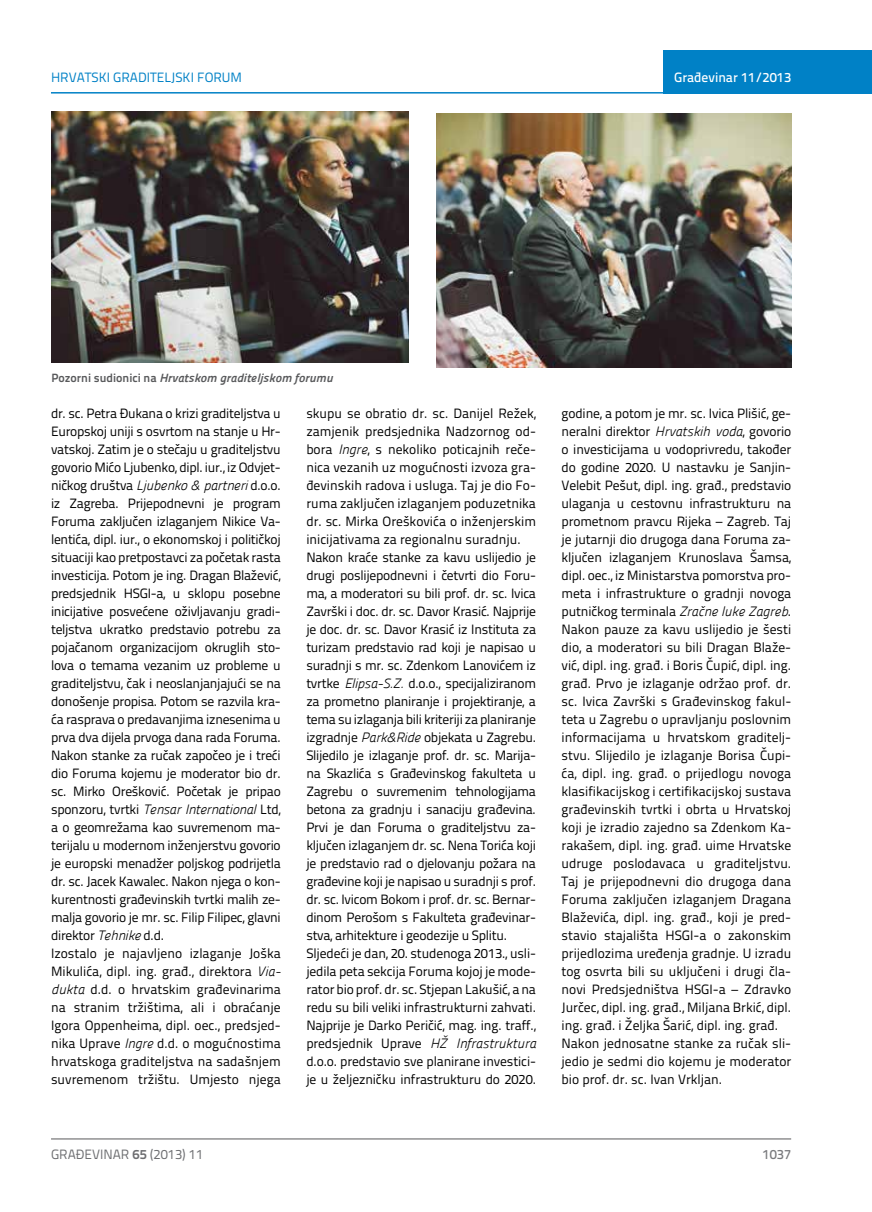
<style>
.page{position:relative;width:872px;height:1212px;background:#fff}
.page>*{position:absolute;margin:0;border:0;box-sizing:border-box;transform-origin:0 0}
.t1{font:13.5px/18px "Titillium Text 22 L";letter-spacing:-.01em;color:#000}
.t2{font:13.5px "Titillium Text 22 L";color:#0081c6}
.t3{font:13.5px "Titillium Text 22 L";color:#6d6e71}
.t4{font:500 13.5px "Titillium Text 22 L";color:#fff}
.t5{font:500 13.5px "Titillium Text 22 L";color:#797a7d}
.t6{font:italic 12px "Panefresco 800 wt";color:#58595b}
.s1{font-family:"Titillium Text 22 L";font-weight:700;font-style:normal}
.s2{font-family:"Panefresco 250 wt";font-style:italic}
.s3{font-weight:700}
</style>
<div class="page">
<hr style="left:51px;top:1139px;width:740px;height:1px;background:#58595b">
<div style="left:663px;top:50px;width:209px;height:44px;background:#0081c6"></div>
<hr style="left:51px;top:92px;width:821px;height:2px;background:#0081c6">
<img style="left:436px;top:113px;width:355px;height:254px">
<img style="left:51px;top:112px;width:357px;height:251px">
<p class="t2" style="left:51px;top:68px;width:192px">HRVATSKI GRADITELJSKI FORUM</p>
<p class="t4" style="left:674px;top:67px;width:118px">Građevinar 11/2013</p>
<p class="t6" style="left:51px;top:368px;width:283px"><span class="s1">Pozorni sudionici na</span> Hrvatskom graditeljskom forumu</p>
<p class="t1" style="left:51px;top:403px;width:231px">dr. sc. Petra Đukana o krizi graditeljstva u Europskoj uniji s osvrtom na stanje u Hr&shy;vatskoj. Zatim je o stečaju u graditeljstvu govorio Mićo Ljubenko, dipl. iur., iz Odvjet&shy;ničkog društva <span class="s2">Ljubenko &amp; partneri</span> d.o.o. iz Zagreba. Prijepodnevni je program Foruma zaključen izlaganjem Nikice Va&shy;lentića, dipl. iur., o ekonomskoj i političkoj situaciji kao pretpostavci za početak rasta investicija. Potom je ing. Dragan Blažević, predsjednik HSGI-a, u sklopu posebne inicijative posvećene oživljavanju gradi&shy;teljstva ukratko predstavio potrebu za pojačanom organizacijom okruglih sto&shy;lova o temama vezanim uz probleme u graditeljstvu, čak i neoslanjanjajući se na donošenje propisa. Potom se razvila kra&shy;ća rasprava o predavanjima iznesenima u prva dva dijela prvoga dana rada Foruma.<br>Nakon stanke za ručak započeo je i treći dio Foruma kojemu je moderator bio dr. sc. Mirko Orešković. Početak je pripao sponzoru, tvrtki <span class="s2">Tensar International</span> Ltd, a o geomrežama kao suvremenom ma&shy;terijalu u modernom inženjerstvu govorio je europski menadžer poljskog podrijetla dr. sc. Jacek Kawalec. Nakon njega o kon&shy;kurentnosti građevinskih tvrtki malih ze&shy;malja govorio je mr. sc. Filip Filipec, glavni direktor <span class="s2">Tehnike</span> d.d.<br>Izostalo je najavljeno izlaganje Joška Mikulića, dipl. ing. građ., direktora <span class="s2">Via&shy;dukta</span> d.d. o hrvatskim građevinarima na stranim tržištima, ali i obraćanje Igora Oppenheima, dipl. oec., predsjed&shy;nika Uprave <span class="s2">Ingre</span> d.d. o mogućnostima hrvatskoga graditeljstva na sadašnjem suvremenom tržištu. Umjesto njega</p>
<p class="t1" style="left:306px;top:403px;width:231px">skupu se obratio dr. sc. Danijel Režek, zamjenik predsjednika Nadzornog od&shy;bora <span class="s2">Ingre</span>, s nekoliko poticajnih reče&shy;nica vezanih uz mogućnosti izvoza gra&shy;đevinskih radova i usluga. Taj je dio Fo&shy;ruma zaključen izlaganjem poduzetnika dr. sc. Mirka Oreškovića o inženjerskim inicijativama za regionalnu suradnju.<br>Nakon kraće stanke za kavu uslijedio je drugi poslijepodnevni i četvrti dio Foru&shy;ma, a moderatori su bili prof. dr. sc. Ivica Završki i doc. dr. sc. Davor Krasić. Najprije je doc. dr. sc. Davor Krasić iz Instituta za turizam predstavio rad koji je napisao u suradnji s mr. sc. Zdenkom Lanovićem iz tvrtke <span class="s2">Elipsa-S.Z.</span> d.o.o., specijaliziranom za prometno planiranje i projektiranje, a tema su izlaganja bili kriteriji za planiranje izgradnje <span class="s2">Park&amp;Ride</span> objekata u Zagrebu.<br>Slijedilo je izlaganje prof. dr. sc. Marija&shy;na Skazlića s Građevinskog fakulteta u Zagrebu o suvremenim tehnologijama betona za gradnju i sanaciju građevina.<br>Prvi je dan Foruma o graditeljstvu za&shy;ključen izlaganjem dr. sc. Nena Torića koji je predstavio rad o djelovanju požara na građevine koji je napisao u suradnji s prof. dr. sc. Ivicom Bokom i prof. dr. sc. Bernar&shy;dinom Perošom s Fakulteta građevinar&shy;stva, arhitekture i geodezije u Splitu.<br>Sljedeći je dan, 20. studenoga 2013., usli&shy;jedila peta sekcija Foruma kojoj je mode&shy;rator bio prof. dr. sc. Stjepan Lakušić, a na redu su bili veliki infrastrukturni zahvati.<br>Najprije je Darko Peričić, mag. ing. traff., predsjednik Uprave <span class="s2">HŽ Infrastruktura </span>d.o.o. predstavio sve planirane investici&shy;je u željezničku infrastrukturu do 2020.</p>
<p class="t1" style="left:561px;top:403px;width:231px">godine, a potom je mr. sc. Ivica Plišić, ge&shy;neralni direktor <span class="s2">Hrvatskih voda</span>, govorio o investicijama u vodoprivredu, također do godine 2020. U nastavku je Sanjin-Velebit Pešut, dipl. ing. građ., predstavio ulaganja u cestovnu infrastrukturu na prometnom pravcu Rijeka – Zagreb. Taj je jutarnji dio drugoga dana Foruma za&shy;ključen izlaganjem Krunoslava Šamsa, dipl. oec., iz Ministarstva pomorstva pro&shy;meta i infrastrukture o gradnji novoga putničkog terminala <span class="s2">Zračne luke Zagreb</span>.<br>Nakon pauze za kavu uslijedio je šesti dio, a moderatori su bili Dragan Blaže&shy;vić, dipl. ing. građ. i Boris Čupić, dipl. ing. građ. Prvo je izlaganje održao prof. dr. sc. Ivica Završki s Građevinskog fakul&shy;teta u Zagrebu o upravljanju poslovnim informacijama u hrvatskom graditelj&shy;stvu. Slijedilo je izlaganje Borisa Čupi&shy;ća, dipl. ing. građ. o prijedlogu novoga klasifikacijskog i certifikacijskoj sustava građevinskih tvrtki i obrta u Hrvatskoj koji je izradio zajedno sa Zdenkom Ka&shy;rakašem, dipl. ing. građ. uime Hrvatske udruge poslodavaca u graditeljstvu.<br>Taj je prijepodnevni dio drugoga dana Foruma zaključen izlaganjem Dragana Blaževića, dipl. ing. građ., koji je pred&shy;stavio stajališta HSGI-a o zakonskim prijedlozima uređenja gradnje. U izradu tog osvrta bili su uključeni i drugi čla&shy;novi Predsjedništva HSGI-a – Zdravko Jurčec, dipl. ing. građ., Miljana Brkić, dipl. ing. građ. i Željka Šarić, dipl. ing. građ.<br>Nakon jednosatne stanke za ručak sli&shy;jedio je sedmi dio kojemu je moderator bio prof. dr. sc. Ivan Vrkljan.</p>
<p class="t3" style="left:51px;top:1144px;width:154px">GRAĐEVINAR <span class="s3">65</span> (2013) 11</p>
<p class="t5" style="left:762px;top:1144px;width:30px">1037</p>
</div>
